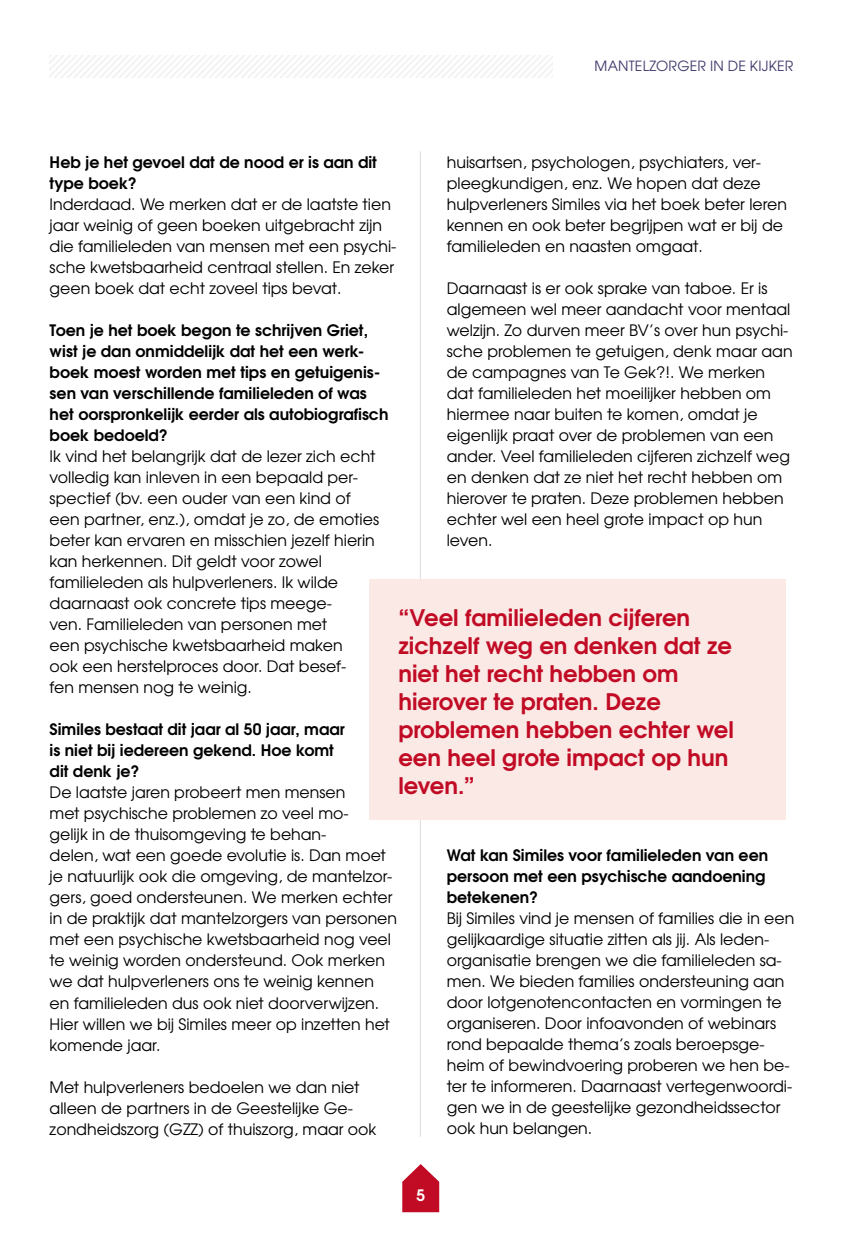
<style>
.page{position:relative;width:844px;height:1241px;background:#fff}
.page>*{position:absolute;margin:0;border:0;box-sizing:border-box;transform-origin:0 0}
.t1{font:700 22.75px/28px "Te X Gyre Adventor";color:#c10b25}
.t2{font:15.75px/21px "Te X Gyre Adventor";color:#000}
.t3{font:700 15.75px/21px "Te X Gyre Adventor";color:#000}
.t4{font:700 15.75px "Te X Gyre Adventor";color:#fff}
.t5{font:14px "Te X Gyre Adventor";letter-spacing:.015em;color:#3e3a6a}
</style>
<div class="page">
<svg style="left:402px;top:1164px;width:37px;height:47px"></svg>
<hr style="left:420px;top:151px;width:1px;height:985px;background:#dadada">
<div style="left:368px;top:579px;width:417px;height:240px;background:#fae9e5"></div>
<p class="t5" style="left:594px;top:55px;width:200px">MANTELZORGER IN DE KIJKER</p>
<p class="t3" style="left:50px;top:150px;width:329px">Heb je het gevoel dat de nood er is aan dit type boek?</p>
<p class="t2" style="left:50px;top:193px;width:348px">Inderdaad. We merken dat er de laatste tien jaar weinig of geen boeken uitgebracht zijn die familieleden van mensen met een psychi&shy;sche kwetsbaarheid centraal stellen. En zeker geen boek dat echt zoveel tips bevat.</p>
<p class="t3" style="left:50px;top:318px;width:340px">Toen je het boek begon te schrijven Griet, wist je dan onmiddelijk dat het een werk&shy;boek moest worden met tips en getuigenis&shy;sen van verschillende familieleden of was het oorspronkelijk eerder als autobiografisch boek bedoeld?</p>
<p class="t2" style="left:50px;top:445px;width:331px">Ik vind het belangrijk dat de lezer zich echt volledig kan inleven in een bepaald per&shy;spectief (bv. een ouder van een kind of een partner, enz.), omdat je zo, de emoties beter kan ervaren en misschien jezelf hierin kan herkennen. Dit geldt voor zowel familieleden als hulpverleners. Ik wilde daarnaast ook concrete tips meege-<br>ven. Familieleden van personen met<br>een psychische kwetsbaarheid maken<br>ook een herstelproces door. Dat besef-<br>fen mensen nog te weinig.</p>
<p class="t3" style="left:50px;top:717px;width:296px">Similes bestaat dit jaar al 50 jaar, maar is niet bij iedereen gekend. Hoe komt dit denk je?</p>
<p class="t2" style="left:50px;top:781px;width:349px">De laatste jaren probeert men mensen<br>met psychische problemen zo veel mo-<br>gelijk in de thuisomgeving te behan-<br>delen, wat een goede evolutie is. Dan moet je natuurlijk ook die omgeving, de mantelzor&shy;gers, goed ondersteunen. We merken echter in de praktijk dat mantelzorgers van personen met een psychische kwetsbaarheid nog veel te weinig worden ondersteund. Ook merken we dat hulpverleners ons te weinig kennen en familieleden dus ook niet doorverwijzen.<br>Hier willen we bij Similes meer op inzetten het komende jaar.</p>
<p class="t2" style="left:50px;top:1075px;width:328px">Met hulpverleners bedoelen we dan niet alleen de partners in de Geestelijke Ge&shy;zondheidszorg (GZZ) of thuiszorg, maar ook</p>
<p class="t2" style="left:446px;top:151px;width:341px">huisartsen, psychologen, psychiaters, ver&shy;pleegkundigen, enz. We hopen dat deze hulpverleners Similes via het boek beter leren kennen en ook beter begrijpen wat er bij de familieleden en naasten omgaat.</p>
<p class="t2" style="left:446px;top:277px;width:347px">Daarnaast is er ook sprake van taboe. Er is algemeen wel meer aandacht voor mentaal welzijn. Zo durven meer BV’s over hun psychi&shy;sche problemen te getuigen, denk maar aan de campagnes van Te Gek?!. We merken dat familieleden het moeilijker hebben om hiermee naar buiten te komen, omdat je eigenlijk praat over de problemen van een ander. Veel familieleden cijferen zichzelf weg en denken dat ze niet het recht hebben om hierover te praten. Deze problemen hebben echter wel een heel grote impact op hun leven.</p>
<h1 class="t1" style="left:398px;top:601px;width:337px">“Veel familieleden cijferen zichzelf weg en denken dat ze niet het recht hebben om hierover te praten. Deze problemen hebben echter wel een heel grote impact op hun leven.”</h1>
<p class="t3" style="left:446px;top:843px;width:323px">Wat kan Similes voor familieleden van een persoon met een psychische aandoening betekenen?</p>
<p class="t2" style="left:446px;top:906px;width:349px">Bij Similes vind je mensen of families die in een gelijkaardige situatie zitten als jij. Als leden&shy;organisatie brengen we die familieleden sa&shy;men. We bieden families ondersteuning aan door lotgenotencontacten en vormingen te organiseren. Door infoavonden of webinars rond bepaalde thema’s zoals beroepsge&shy;heim of bewindvoering proberen we hen be&shy;ter te informeren. Daarnaast vertegenwoordi&shy;gen we in de geestelijke gezondheidssector ook hun belangen.</p>
<p class="t4" style="left:416px;top:1181px;width:10px">5</p>
</div>
